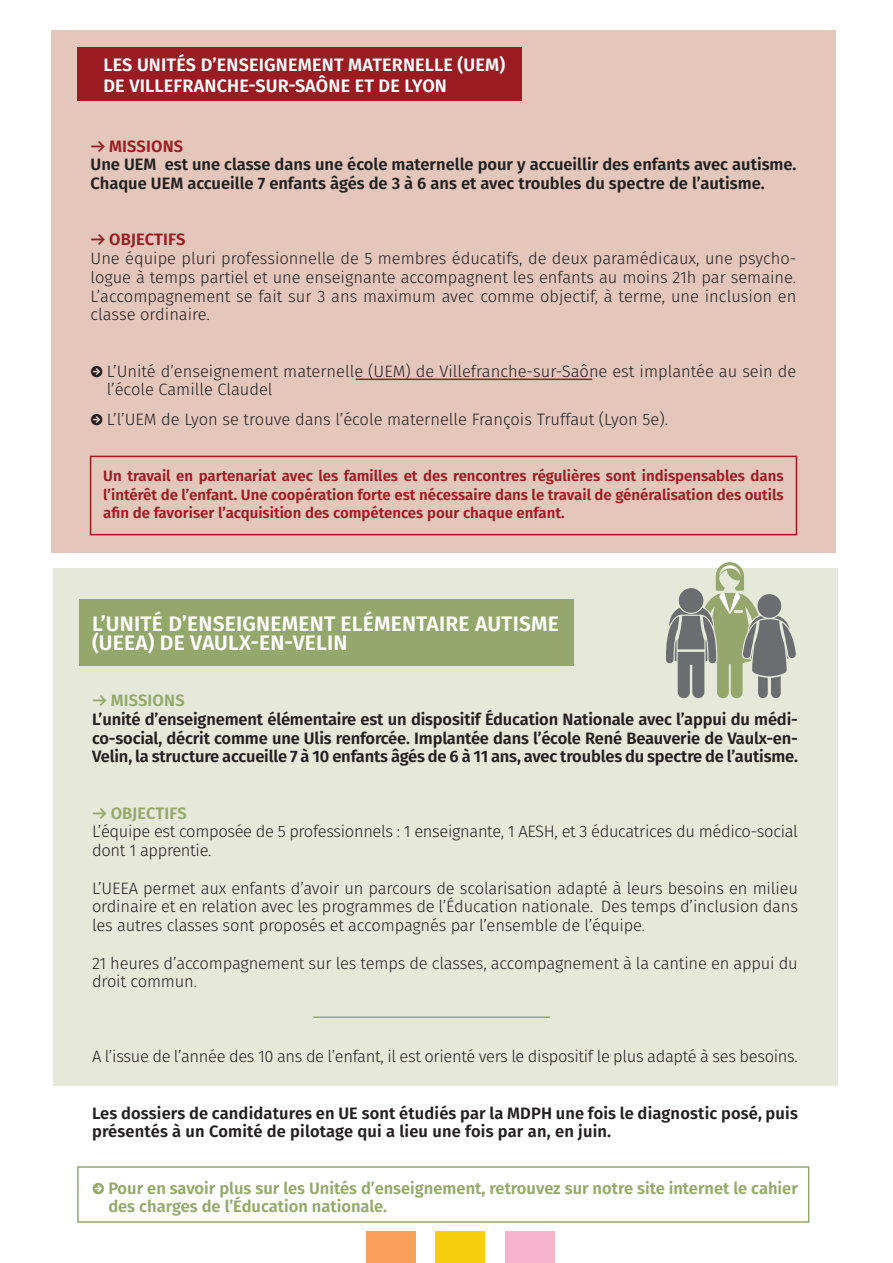
<style>
.page{position:relative;width:893px;height:1263px;background:#fff}
.page>*{position:absolute;margin:0;border:0;box-sizing:border-box;transform-origin:0 0}
.t1{font:600 21px/18.8px "Fira Sans";letter-spacing:.01em;color:#fff}
.t2{font:600 18px/21.6px "Fira Sans";letter-spacing:.01em;color:#fff}
.t3{font:300 16.5px/18.8px "Fira Sans";letter-spacing:-.01em;color:#231f20}
.t4{font:600 16.5px/18.8px "Fira Sans";letter-spacing:-.01em;color:#231f20}
.t5{font:600 16.5px/18.8px "Fira Sans";letter-spacing:.01em;color:#231f20}
.t6{font:600 16.5px/18.8px "Fira Sans";color:#94a86c}
.t7{font:600 15px/18.8px "Fira Sans";color:#9b1b23;text-align:justify}
.t8{font:13.05px "Myriad Pro";color:#231f20}
.s1{font-family:"Klavika Arrows";font-weight:700;color:#9b1b23}
.s2{color:#9b1b23}
.s3{font-weight:600;color:#9b1b23}
.s4{font-family:"Klavika Arrows";font-weight:700}
.s5{font-family:"Klavika Arrows";font-weight:700;color:#94a86c}
.s6{color:#94a86c}
.s7{font-weight:600;color:#94a86c}
</style>
<div class="page">
<div style="left:53px;top:569px;width:784px;height:517px;background:#e6e9da"></div>
<div style="left:79px;top:599px;width:495px;height:67px;background:#94a86c"></div>
<svg style="left:666px;top:562px;width:130px;height:136px"></svg>
<hr style="left:313px;top:1016px;width:237px;height:2px;background:#94a86c">
<div style="left:77px;top:1166px;width:732px;height:57px;border:2px solid #94a86c"></div>
<div style="left:366px;top:1231px;width:50px;height:32px;background:#f8a15b"></div>
<div style="left:436px;top:1231px;width:49px;height:32px;background:#f7cf0d"></div>
<div style="left:505px;top:1231px;width:49px;height:32px;background:#f6b4cd"></div>
<div style="left:51px;top:30px;width:785px;height:523px;background:#e4c6bb"></div>
<div style="left:77px;top:48px;width:444px;height:53px;background:#9b1b23"></div>
<div style="left:90px;top:456px;width:707px;height:79px;border:2px solid #9b1b23"></div>
<hr style="left:356px;top:379px;width:236px;height:1px;background:#9b1b23">
<p class="t2" style="left:103px;top:53px;width:403px">LES UNITÉS D’ENSEIGNEMENT MATERNELLE (UEM)<br>DE VILLEFRANCHE-SUR-SAÔNE ET DE LYON</p>
<p class="t4" style="left:91px;top:135px;width:707px"><span class="s1">B</span> <span class="s2">MISSIONS<br></span>Une UEM est une classe dans une école maternelle pour y accueillir des enfants avec autisme.<br>Chaque UEM accueille 7 enfants âgés de 3 à 6 ans et avec troubles du spectre de l’autisme.</p>
<p class="t3" style="left:91px;top:230px;width:707px"><span class="s1">B</span> <span class="s3">OBJECTIFS<br></span>Une équipe pluri professionnelle de 5 membres éducatifs, de deux paramédicaux, une psycho&shy;logue à temps partiel et une enseignante accompagnent les enfants au moins 21h par semaine.<br>L’accompagnement se fait sur 3 ans maximum avec comme objectif, à terme, une inclusion en classe ordinaire.</p>
<p class="t3" style="left:107px;top:361px;width:691px;text-indent:-16px"><span class="s4">R</span> L’Unité d’enseignement maternelle (UEM) de Villefranche-sur-Saône est implantée au sein de l’école Camille Claudel</p>
<p class="t3" style="left:91px;top:409px;width:579px"><span class="s4">R</span> L’l’UEM de Lyon se trouve dans l’école maternelle François Truffaut (Lyon 5e).</p>
<p class="t7" style="left:103px;top:465px;width:682px">Un travail en partenariat avec les familles et des rencontres régulières sont indispensables dans l’intérêt de l’enfant. Une coopération forte est nécessaire dans le travail de généralisation des outils afin de favoriser l’acquisition des compétences pour chaque enfant.</p>
<p class="t1" style="left:92px;top:613px;width:468px">L’UNITÉ D’ENSEIGNEMENT ELÉMENTAIRE AUTISME (UEEA) DE VAULX-EN-VELIN</p>
<p class="t4" style="left:92px;top:690px;width:707px"><span class="s5">B</span> <span class="s6">MISSIONS<br></span>L’unité d’enseignement élémentaire est un dispositif Éducation Nationale avec l’appui du médi&shy;co-social, décrit comme une Ulis renforcée. Implantée dans l’école René Beauverie de Vaulx-en-Velin, la structure accueille 7 à 10 enfants âgés de 6 à 11 ans, avec troubles du spectre de l’autisme.</p>
<p class="t8" style="left:716px;top:716px;width:31px">UEEA</p>
<p class="t3" style="left:92px;top:803px;width:707px"><span class="s5">B</span> <span class="s7">OBJECTIFS<br></span>L’équipe est composée de 5 professionnels : 1 enseignante, 1 AESH, et 3 éducatrices du médico-social dont 1 apprentie.</p>
<p class="t3" style="left:92px;top:878px;width:707px;text-align:justify">L’UEEA permet aux enfants d’avoir un parcours de scolarisation adapté à leurs besoins en milieu ordinaire et en relation avec les programmes de l’Éducation nationale. Des temps d’inclusion dans les autres classes sont proposés et accompagnés par l’ensemble de l’équipe.</p>
<p class="t3" style="left:92px;top:953px;width:707px">21 heures d’accompagnement sur les temps de classes, accompagnement à la cantine en appui du droit commun.</p>
<p class="t3" style="left:92px;top:1047px;width:707px">A l’issue de l’année des 10 ans de l’enfant, il est orienté vers le dispositif le plus adapté à ses besoins.</p>
<p class="t5" style="left:92px;top:1102px;width:707px">Les dossiers de candidatures en UE sont étudiés par la MDPH une fois le diagnostic posé, puis présentés à un Comité de pilotage qui a lieu une fois par an, en juin.</p>
<p class="t6" style="left:108px;top:1177px;width:691px;text-indent:-16px"><span class="s4">R</span> Pour en savoir plus sur les Unités d’enseignement, retrouvez sur notre site internet le cahier des charges de l’Éducation nationale.</p>
</div>
